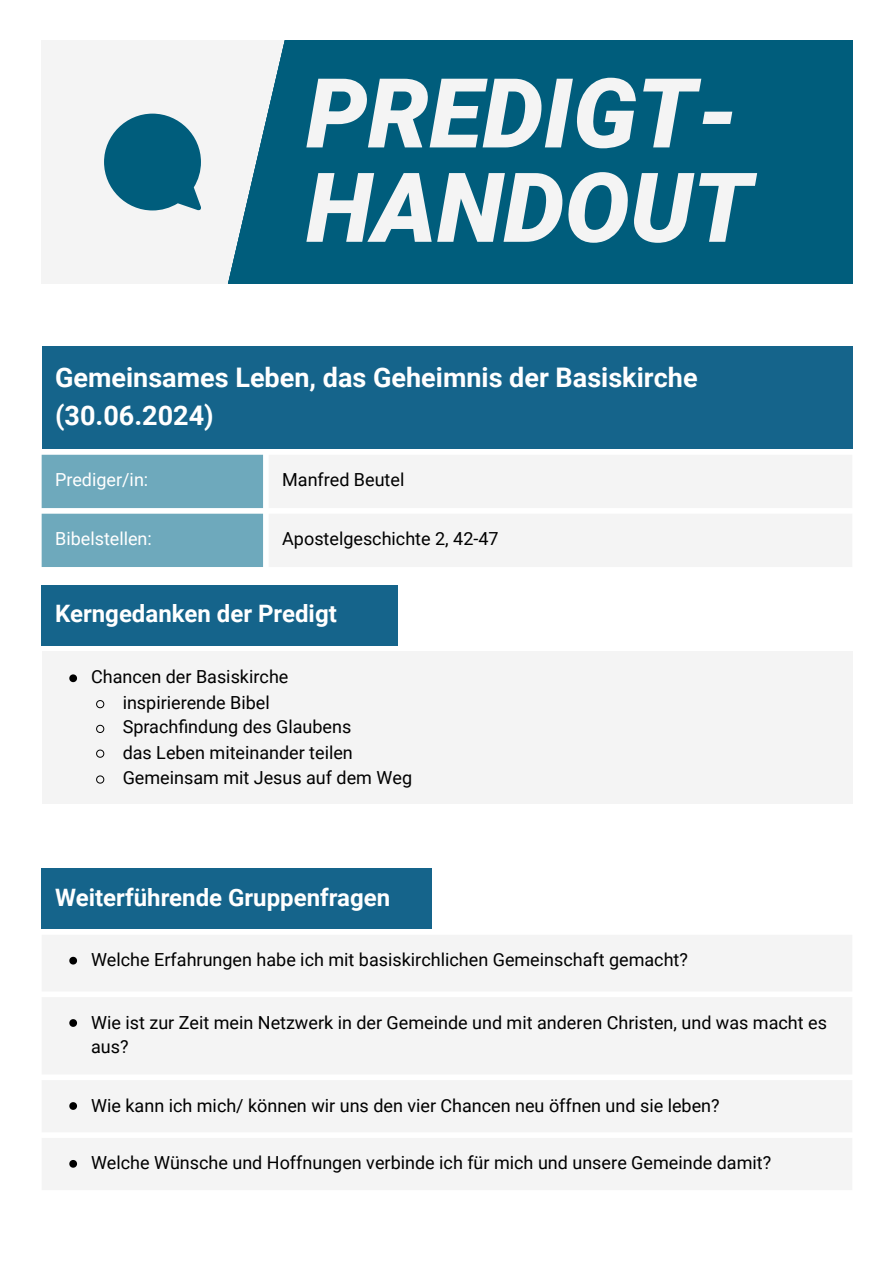
<style>
.page{position:relative;width:894px;height:1263px;background:#fff}
.page>*{position:absolute;margin:0;border:0;box-sizing:border-box;transform-origin:0 0}
.t1{font:italic 900 96.6px "Roboto";color:#f4f4f4}
.t2{font:700 27px/38.2px "Roboto";color:#fff}
.t3{font:700 24px "Roboto";color:#fff}
.t4{font:18px/24.8px "Roboto";color:#000}
.t5{font:18px "Roboto";color:#fff}
</style>
<div class="page">
<div style="left:42px;top:40px;width:810px;height:244px;background:#005d7c"></div>
<svg style="left:42px;top:40px;width:243px;height:244px;fill:#f4f4f4"></svg>
<svg style="left:104px;top:114px;width:97px;height:96px"></svg>
<div style="left:42px;top:346px;width:810px;height:103px;background:#15648b"></div>
<div style="left:42px;top:455px;width:221px;height:112px;background:#6ea9bc"></div>
<div style="left:269px;top:455px;width:583px;height:112px;background:#f4f4f4"></div>
<div style="left:42px;top:585px;width:356px;height:61px;background:#15648b"></div>
<div style="left:42px;top:651px;width:810px;height:153px;background:#f4f4f4"></div>
<svg style="left:69px;top:674px;width:8px;height:8px"></svg>
<svg style="left:96px;top:700px;width:8px;height:8px"></svg>
<svg style="left:96px;top:725px;width:8px;height:8px"></svg>
<svg style="left:96px;top:749px;width:8px;height:9px"></svg>
<svg style="left:96px;top:775px;width:8px;height:9px"></svg>
<div style="left:42px;top:869px;width:390px;height:60px;background:#15648b"></div>
<div style="left:42px;top:935px;width:810px;height:255px;background:#f4f4f4"></div>
<svg style="left:69px;top:957px;width:8px;height:7px"></svg>
<svg style="left:69px;top:1019px;width:8px;height:8px"></svg>
<svg style="left:69px;top:1102px;width:8px;height:8px"></svg>
<svg style="left:69px;top:1160px;width:8px;height:8px"></svg>
<p class="t1" style="left:306px;top:58px;width:434px">PREDIGT-</p>
<p class="t1" style="left:306px;top:152px;width:447px">HANDOUT</p>
<p class="t2" style="left:55px;top:359px;width:643px">Gemeinsames Leben, das Geheimnis der Basiskirche (30.06.2024)</p>
<p class="t5" style="left:55px;top:470px;width:95px">Prediger/in:</p>
<p class="t4" style="left:282px;top:468px;width:124px">Manfred Beutel</p>
<p class="t5" style="left:55px;top:528px;width:98px">Bibelstellen:</p>
<p class="t4" style="left:282px;top:527px;width:218px">Apostelgeschichte 2, 42-47</p>
<p class="t3" style="left:55px;top:600px;width:283px">Kerngedanken der Predigt</p>
<p class="t4" style="left:91px;top:664px;width:199px">Chancen der Basiskirche</p>
<p class="t4" style="left:123px;top:690px;width:149px">inspirierende Bibel</p>
<p class="t4" style="left:123px;top:715px;width:230px">Sprachfi ndung des Glaubens</p>
<p class="t4" style="left:123px;top:741px;width:232px">das Leben miteinander teilen</p>
<p class="t4" style="left:123px;top:765px;width:291px">Gemeinsam mit Jesus auf dem Weg</p>
<p class="t3" style="left:55px;top:883px;width:336px">Weiterführende Gruppenfragen</p>
<p class="t4" style="left:91px;top:948px;width:598px">Welche Erfahrungen habe ich mit basiskirchlichen Gemeinschaft gemacht?</p>
<p class="t4" style="left:91px;top:1010px;width:737px">Wie ist zur Zeit mein Netzwerk in der Gemeinde und mit anderen Christen, und was macht es aus?</p>
<p class="t4" style="left:91px;top:1093px;width:629px">Wie kann ich mich/ können wir uns den vier Chancen neu öffnen und sie leben?</p>
<p class="t4" style="left:91px;top:1151px;width:681px">Welche Wünsche und Hoffnungen verbinde ich für mich und unsere Gemeinde damit?</p>
</div>
